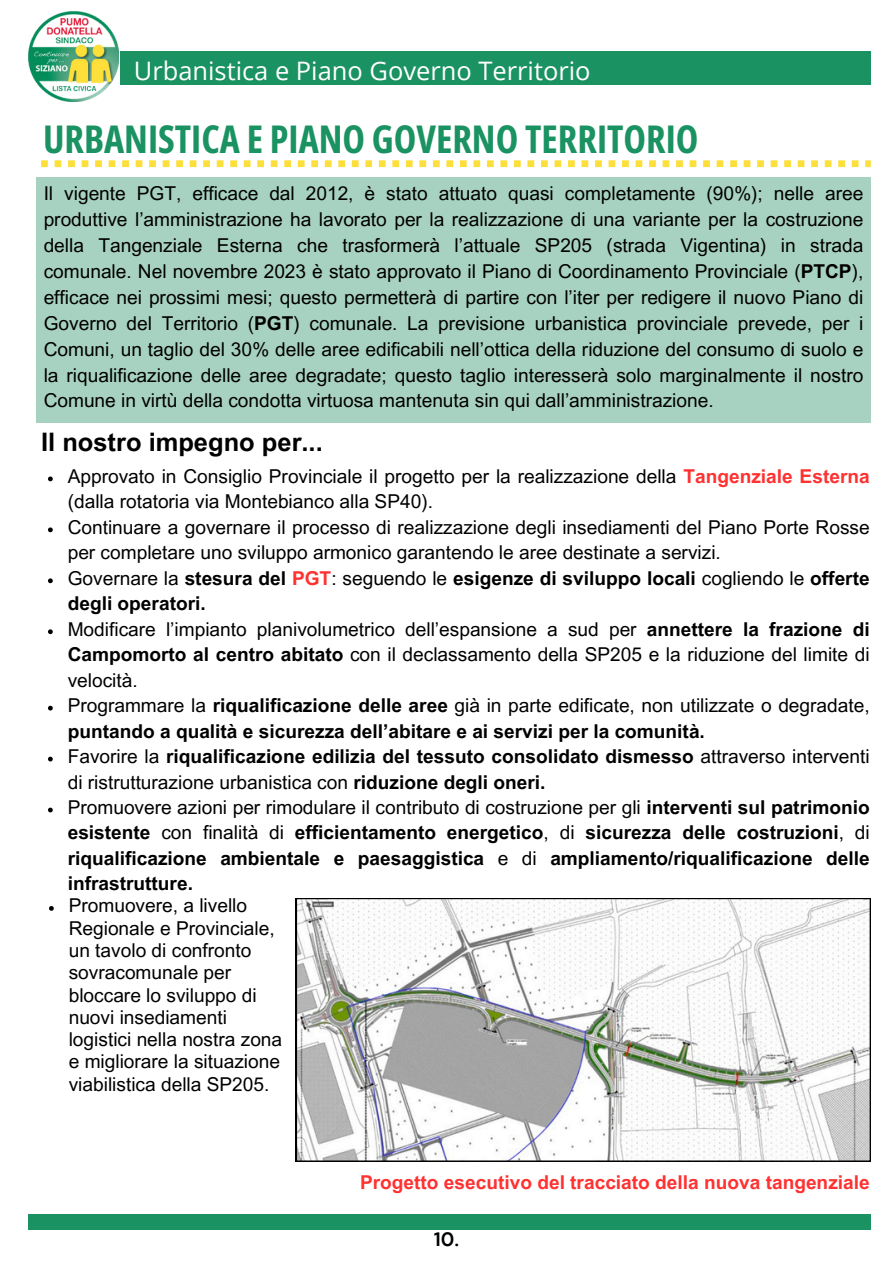
<style>
.page{position:relative;width:894px;height:1264px;background:#fff}
.page>*{position:absolute;margin:0;border:0;box-sizing:border-box;transform-origin:0 0}
.t1{font:700 38.25px "Open Sans Condensed";color:#1a9262}
.t2{font:25.5px "Open Sans";color:#fff}
.t3{font:700 25.5px "Arial MT Pro";color:#000}
.t4{font:700 20.55px "Codec Pro";color:#000}
.t5{font:19.05px/25.8px "Arial MT Pro";color:#000}
.t6{font:700 19.05px/25.5px "Arial MT Pro";color:#000}
.t7{font:700 19.05px "Arial MT Pro";color:#ff3131}
.s1{font-weight:700}
.s2{font-weight:700;color:#ff3131}
.s3{font-weight:400}
.s4{color:#ff3131}
</style>
<div class="page">
<div style="left:36px;top:178px;width:834px;height:245px;background:#a7d1c0"></div>
<div style="left:121px;top:52px;width:749px;height:33px;background:#1a9262"></div>
<img style="left:28px;top:12px;width:90px;height:90px">
<svg style="left:41px;top:160px;width:829px;height:7px"></svg>
<svg style="left:48px;top:476px;width:5px;height:5px"></svg>
<svg style="left:48px;top:527px;width:5px;height:5px"></svg>
<svg style="left:48px;top:578px;width:5px;height:5px"></svg>
<svg style="left:48px;top:629px;width:5px;height:5px"></svg>
<svg style="left:48px;top:705px;width:5px;height:5px"></svg>
<svg style="left:48px;top:756px;width:5px;height:5px"></svg>
<svg style="left:48px;top:807px;width:5px;height:5px"></svg>
<div style="left:28px;top:1214px;width:842px;height:15px;background:#1a9262"></div>
<svg style="left:296px;top:898px;width:574px;height:263px"></svg>
<svg style="left:49px;top:906px;width:5px;height:4px"></svg>
<p class="t2" style="left:134px;top:53px;width:458px">Urbanistica e Piano Governo Territorio</p>
<h1 class="t1" style="left:43px;top:112px;width:656px">URBANISTICA E PIANO GOVERNO TERRITORIO</h1>
<p class="t5" style="left:44px;top:183px;width:821px;text-align:justify">Il vigente PGT, efficace dal 2012, è stato attuato quasi completamente (90%); nelle aree produttive l’amministrazione ha lavorato per la realizzazione di una variante per la costruzione della Tangenziale Esterna che trasformerà l’attuale SP205 (strada Vigentina) in strada comunale. Nel novembre 2023 è stato approvato il Piano di Coordinamento Provinciale (<span class="s1">PTCP</span>), efficace nei prossimi mesi; questo permetterà di partire con l’iter per redigere il nuovo Piano di Governo del Territorio (<span class="s1">PGT</span>) comunale. La previsione urbanistica provinciale prevede, per i Comuni, un taglio del 30% delle aree edificabili nell’ottica della riduzione del consumo di suolo e la riqualificazione delle aree degradate; questo taglio interesserà solo marginalmente il nostro Comune in virtù della condotta virtuosa mantenuta sin qui dall’amministrazione.</p>
<p class="t3" style="left:41px;top:432px;width:283px">Il nostro impegno per...</p>
<h2 class="t5" style="left:68px;top:466px;width:803px">Approvato in Consiglio Provinciale il progetto per la realizzazione della <span class="s2">Tangenziale Esterna </span>(dalla rotatoria via Montebianco alla SP40).</h2>
<p class="t5" style="left:68px;top:517px;width:803px">Continuare a governare il processo di realizzazione degli insediamenti del Piano Porte Rosse per completare uno sviluppo armonico garantendo le aree destinate a servizi.</p>
<p class="t6" style="left:68px;top:567px;width:803px"><span class="s3">Governare la</span> stesura del <span class="s4">PGT</span><span class="s3">: seguendo le</span> esigenze di sviluppo locali <span class="s3">cogliendo le</span> offerte degli operatori.</p>
<p class="t5" style="left:68px;top:618px;width:803px;text-align:justify">Modificare l’impianto planivolumetrico dell’espansione a sud per <span class="s1">annettere la frazione di Campomorto al centro abitato</span> con il declassamento della SP205 e la riduzione del limite di velocità.</p>
<p class="t6" style="left:68px;top:695px;width:803px"><span class="s3">Programmare la</span> riqualificazione delle aree <span class="s3">già in parte edificate, non utilizzate o degradate, </span>puntando a qualità e sicurezza dell’abitare e ai servizi per la comunità.</p>
<p class="t6" style="left:68px;top:746px;width:803px"><span class="s3">Favorire la</span> riqualificazione edilizia del tessuto consolidato dismesso <span class="s3">attraverso interventi di ristrutturazione urbanistica con</span> riduzione degli oneri.</p>
<p class="t6" style="left:68px;top:797px;width:803px;text-align:justify"><span class="s3">Promuovere azioni per rimodulare il contributo di costruzione per gli</span> interventi sul patrimonio esistente <span class="s3">con finalità di</span> efficientamento energetico<span class="s3">, di</span> sicurezza delle costruzioni<span class="s3">, di </span>riqualificazione ambientale e paesaggistica <span class="s3">e di</span> ampliamento/riqualificazione delle infrastrutture.</p>
<p class="t5" style="left:69px;top:897px;width:215px;line-height:22.2px">Promuovere, a livello<br>Regionale e Provinciale, un tavolo di confronto sovracomunale per bloccare lo sviluppo di nuovi insediamenti logistici nella nostra zona e migliorare la situazione viabilistica della SP205.</p>
<h4 class="t7" style="left:360px;top:1174px;width:511px">Progetto esecutivo del tracciato della nuova tangenziale</h4>
<h4 class="t4" style="left:434px;top:1232px;width:27px">10.</h4>
</div>
